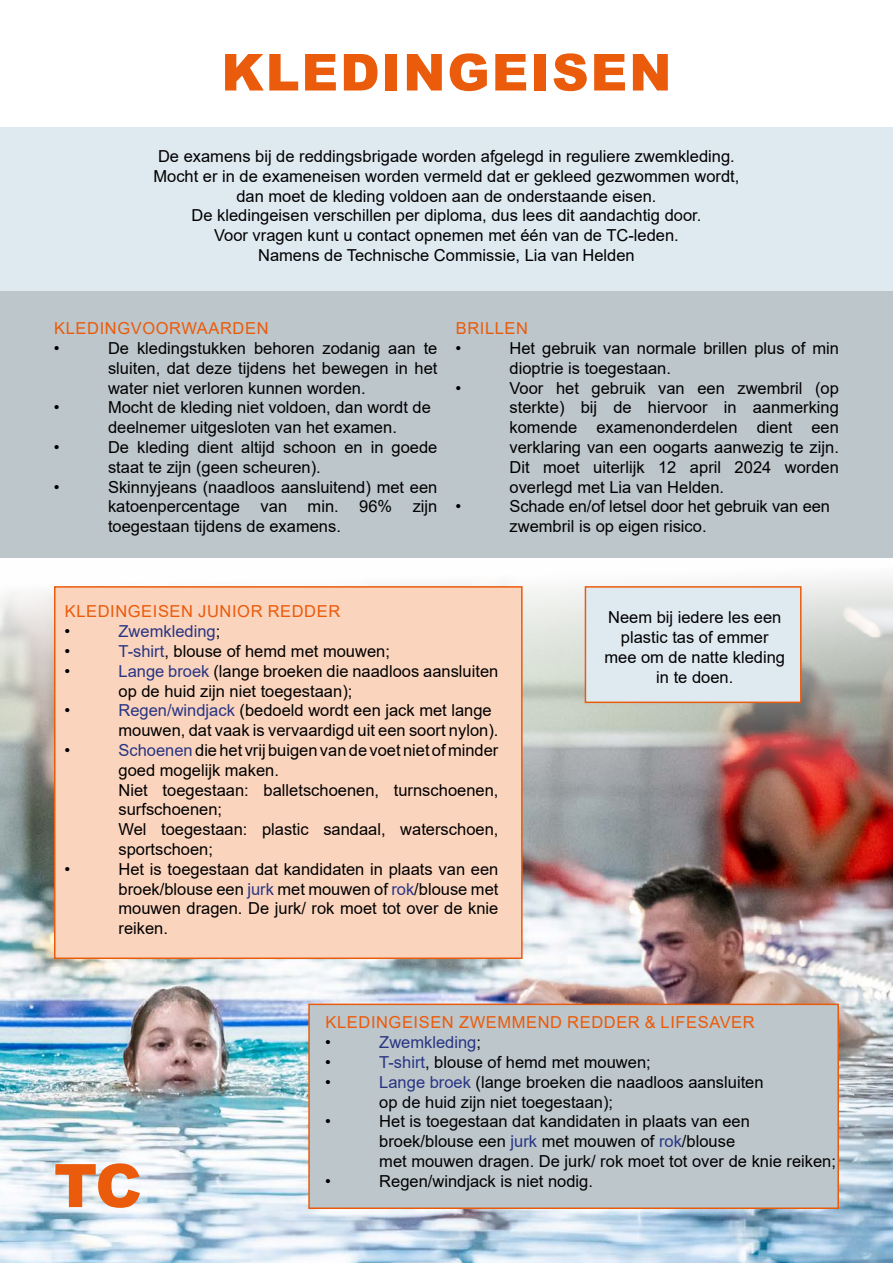
<style>
.page{position:relative;width:893px;height:1263px;background:#fff}
.page>*{position:absolute;margin:0;border:0;box-sizing:border-box;transform-origin:0 0}
.t1{font:900 60px "Arial";color:#ea5b0b}
.t2{font:900 51px "Arial";letter-spacing:.035em;color:#ea5b0b}
.t3{font:16.5px/19.8px "Arial";color:#000}
.t4{font:16.5px "Arial";letter-spacing:.035em;color:#ea5b0b}
.t5{font:16.5px "Arial";color:#283583}
.s1{color:#000}
.s2{color:#283583}
</style>
<div class="page">
<div style="left:0;top:128px;width:893px;height:163px;background:#dfe9f0"></div>
<img style="left:0;top:557px;width:893px;height:706px">
<div style="left:54px;top:586px;width:469px;height:373px;background:#fbd4be;border:2px solid #ea5b0b"></div>
<div style="left:0;top:291px;width:893px;height:266px;background:#bdc6cb"></div>
<div style="left:585px;top:586px;width:216px;height:117px;background:#dfe9f0;border:2px solid #ea5b0b"></div>
<div style="left:308px;top:1003px;width:531px;height:206px;background:#bdc6cb;border:2px solid #ea5b0b"></div>
<h2 class="t2" style="left:221px;top:35px;width:452px">KLEDINGEISEN</h2>
<p class="t3" style="left:153px;top:146px;width:587px;text-align:center">De examens bij de reddingsbrigade worden afgelegd in reguliere zwemkleding.<br>Mocht er in de exameneisen worden vermeld dat er gekleed gezwommen wordt, dan moet de kleding voldoen aan de onderstaande eisen.<br>De kledingeisen verschillen per diploma, dus lees dit aandachtig door.<br>Voor vragen kunt u contact opnemen met één van de TC-leden.<br>Namens de Technische Commissie, Lia van Helden</p>
<p class="t4" style="left:54px;top:317px;width:216px">KLEDINGVOORWAARDEN</p>
<p class="t3" style="left:54px;top:338px;width:7px">•</p>
<p class="t3" style="left:108px;top:338px;width:331px;text-align:justify">De kledingstukken behoren zodanig aan te sluiten, dat deze tijdens het bewegen in het water niet verloren kunnen worden.</p>
<p class="t3" style="left:54px;top:398px;width:7px">•</p>
<p class="t3" style="left:108px;top:398px;width:324px">Mocht de kleding niet voldoen, dan wordt de deelnemer uitgesloten van het examen.</p>
<p class="t3" style="left:54px;top:437px;width:7px">•</p>
<p class="t3" style="left:108px;top:437px;width:331px">De kleding dient altijd schoon en in goede staat te zijn (geen scheuren).</p>
<p class="t3" style="left:54px;top:477px;width:7px">•</p>
<p class="t3" style="left:108px;top:477px;width:331px;text-align:justify">Skinnyjeans (naadloos aansluitend) met een katoenpercentage van min. 96% zijn toegestaan tijdens de examens.</p>
<p class="t4" style="left:456px;top:317px;width:74px">BRILLEN</p>
<p class="t3" style="left:455px;top:338px;width:7px">•</p>
<p class="t3" style="left:509px;top:338px;width:331px">Het gebruik van normale brillen plus of min dioptrie is toegestaan.</p>
<p class="t3" style="left:455px;top:378px;width:7px">•</p>
<p class="t3" style="left:509px;top:378px;width:331px;text-align:justify">Voor het gebruik van een zwembril (op sterkte) bij de hiervoor in aanmerking komende examenonderdelen dient een verklaring van een oogarts aanwezig te zijn.<br>Dit moet uiterlijk 12 april 2024 worden overlegd met Lia van Helden.</p>
<p class="t3" style="left:455px;top:497px;width:7px">•</p>
<p class="t3" style="left:509px;top:497px;width:322px">Schade en/of letsel door het gebruik van een zwembril is op eigen risico.</p>
<p class="t4" style="left:65px;top:600px;width:277px">KLEDINGEISEN JUNIOR REDDER</p>
<p class="t3" style="left:64px;top:621px;width:7px">•</p>
<p class="t5" style="left:118px;top:620px;width:103px">Zwemkleding<span class="s1">;</span></p>
<p class="t3" style="left:64px;top:641px;width:7px">•</p>
<p class="t3" style="left:118px;top:641px;width:273px"><span class="s2">T-shirt</span>, blouse of hemd met mouwen;</p>
<p class="t3" style="left:64px;top:661px;width:7px">•</p>
<p class="t3" style="left:118px;top:661px;width:381px"><span class="s2">Lange broek</span> (lange broeken die naadloos aansluiten op de huid zijn niet toegestaan);</p>
<p class="t3" style="left:64px;top:700px;width:7px">•</p>
<p class="t3" style="left:118px;top:700px;width:381px"><span class="s2">Regen/windjack</span> (bedoeld wordt een jack met lange mouwen, dat vaak is vervaardigd uit een soort nylon).</p>
<p class="t3" style="left:65px;top:740px;width:7px">•</p>
<p class="t3" style="left:119px;top:740px;width:381px"><span class="s2">Schoenen</span> die het vrij buigen van de voet niet of minder goed mogelijk maken.<br>Niet toegestaan: balletschoenen, turnschoenen, surfschoenen;<br>Wel toegestaan: plastic sandaal, waterschoen, sportschoen;</p>
<p class="t3" style="left:65px;top:859px;width:7px">•</p>
<p class="t3" style="left:119px;top:859px;width:381px;text-align:justify">Het is toegestaan dat kandidaten in plaats van een broek/blouse een <span class="s2">jurk</span> met mouwen of <span class="s2">rok</span>/blouse met mouwen dragen. De jurk/ rok moet tot over de knie reiken.</p>
<p class="t3" style="left:604px;top:607px;width:182px;text-align:center">Neem bij iedere les een plastic tas of emmer mee om de natte kleding in te doen.</p>
<h1 class="t1" style="left:54px;top:1142px;width:89px">TC</h1>
<p class="t4" style="left:326px;top:1011px;width:431px">KLEDINGEISEN ZWEMMEND REDDER &amp; LIFESAVER</p>
<p class="t3" style="left:325px;top:1032px;width:7px">•</p>
<p class="t5" style="left:379px;top:1031px;width:103px">Zwemkleding<span class="s1">;</span></p>
<p class="t3" style="left:325px;top:1052px;width:7px">•</p>
<p class="t3" style="left:379px;top:1052px;width:273px"><span class="s2">T-shirt</span>, blouse of hemd met mouwen;</p>
<p class="t3" style="left:325px;top:1072px;width:7px">•</p>
<p class="t3" style="left:379px;top:1072px;width:386px"><span class="s2">Lange broek</span> (lange broeken die naadloos aansluiten op de huid zijn niet toegestaan);</p>
<p class="t3" style="left:325px;top:1111px;width:7px">•</p>
<p class="t3" style="left:379px;top:1111px;width:458px">Het is toegestaan dat kandidaten in plaats van een broek/blouse een <span class="s2">jurk</span> met mouwen of <span class="s2">rok</span>/blouse<br>met mouwen dragen. De jurk/ rok moet tot over de knie reiken;</p>
<p class="t3" style="left:325px;top:1171px;width:7px">•</p>
<p class="t3" style="left:379px;top:1171px;width:215px">Regen/windjack is niet nodig.</p>
</div>
